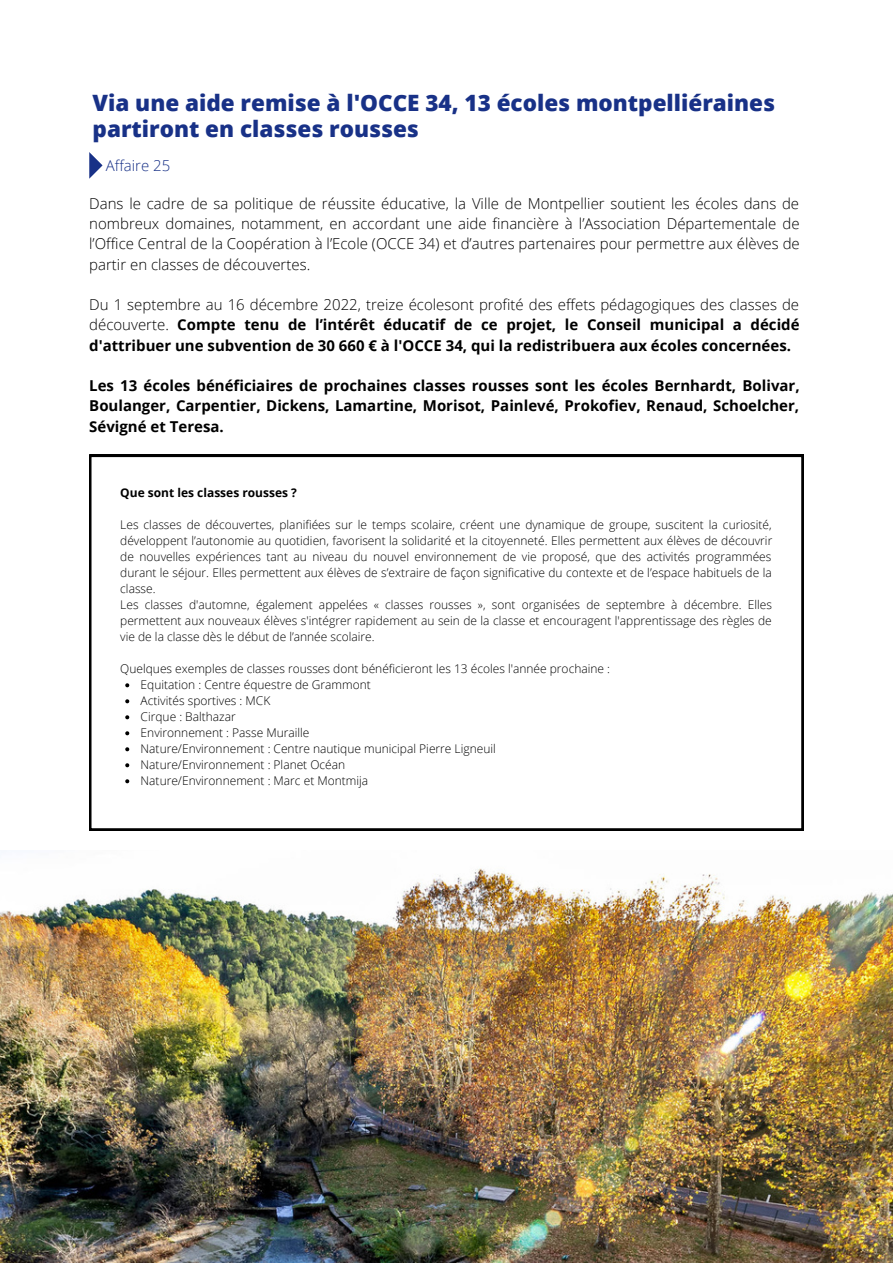
<style>
.page{position:relative;width:893px;height:1264px;background:#fff}
.page>*{position:absolute;margin:0;border:0;box-sizing:border-box;transform-origin:0 0}
.t1{font:800 22.5px/25.8px "Open Sans";color:#183187}
.t2{font:700 15px/20.2px "Open Sans";color:#000;text-align:justify}
.t3{font:300 15px/20.2px "Open Sans";color:#000;text-align:justify}
.t4{font:300 15px "Open Sans";color:#183187}
.t5{font:300 12px/16px "Open Sans";color:#000}
.t6{font:700 12px "Open Sans";color:#000}
.s1{font-weight:300}
</style>
<div class="page">
<svg style="left:89px;top:152px;width:14px;height:27px"></svg>
<img style="left:0;top:868px;width:892px;height:394px">
<svg style="left:89px;top:455px;width:714px;height:375px"></svg>
<svg style="left:125px;top:683px;width:4px;height:4px"></svg>
<svg style="left:125px;top:699px;width:4px;height:4px"></svg>
<svg style="left:125px;top:715px;width:4px;height:4px"></svg>
<svg style="left:125px;top:731px;width:4px;height:4px"></svg>
<svg style="left:125px;top:747px;width:4px;height:4px"></svg>
<svg style="left:125px;top:763px;width:4px;height:4px"></svg>
<svg style="left:125px;top:779px;width:4px;height:4px"></svg>
<h1 class="t1" style="left:92px;top:89px;width:684px">Via une aide remise à l'OCCE 34, 13 écoles montpelliéraines partiront en classes rousses</h1>
<p class="t4" style="left:106px;top:155px;width:66px">Affaire 25</p>
<p class="t3" style="left:89px;top:193px;width:712px">Dans le cadre de sa politique de réussite éducative, la Ville de Montpellier soutient les écoles dans de nombreux domaines, notamment, en accordant une aide financière à l’Association Départementale de l’Office Central de la Coopération à l’Ecole (OCCE 34) et d’autres partenaires pour permettre aux élèves de partir en classes de découvertes.</p>
<p class="t2" style="left:89px;top:294px;width:711px"><span class="s1">Du 1 septembre au 16 décembre 2022, treize écolesont profité des effets pédagogiques des classes de découverte.</span> Compte tenu de l’intérêt éducatif de ce projet, le Conseil municipal a décidé d'attribuer une subvention de 30 660 € à l'OCCE 34, qui la redistribuera aux écoles concernées.</p>
<p class="t2" style="left:89px;top:375px;width:712px">Les 13 écoles bénéficiaires de prochaines classes rousses sont les écoles Bernhardt, Bolivar, Boulanger, Carpentier, Dickens, Lamartine, Morisot, Painlevé, Prokofiev, Renaud, Schoelcher, Sévigné et Teresa.</p>
<p class="t6" style="left:120px;top:484px;width:178px">Que sont les classes rousses ?</p>
<p class="t5" style="left:120px;top:516px;width:653px">Les classes de découvertes, planifiées sur le temps scolaire, créent une dynamique de groupe, suscitent la curiosité, développent l’autonomie au quotidien, favorisent la solidarité et la citoyenneté. Elles permettent aux élèves de découvrir de nouvelles expériences tant au niveau du nouvel environnement de vie proposé, que des activités programmées durant le séjour. Elles permettent aux élèves de s’extraire de façon significative du contexte et de l’espace habituels de la classe.<br>Les classes d'automne, également appelées « classes rousses », sont organisées de septembre à décembre. Elles permettent aux nouveaux élèves s'intégrer rapidement au sein de la classe et encouragent l'apprentissage des règles de vie de la classe dès le début de l’année scolaire.</p>
<p class="t5" style="left:120px;top:660px;width:491px">Quelques exemples de classes rousses dont bénéficieront les 13 écoles l'année prochaine :</p>
<p class="t5" style="left:141px;top:676px;width:356px">Equitation : Centre équestre de Grammont<br>Activités sportives : MCK<br>Cirque : Balthazar<br>Environnement : Passe Muraille<br>Nature/Environnement : Centre nautique municipal Pierre Ligneuil Nature/Environnement : Planet Océan<br>Nature/Environnement : Marc et Montmija</p>
</div>
